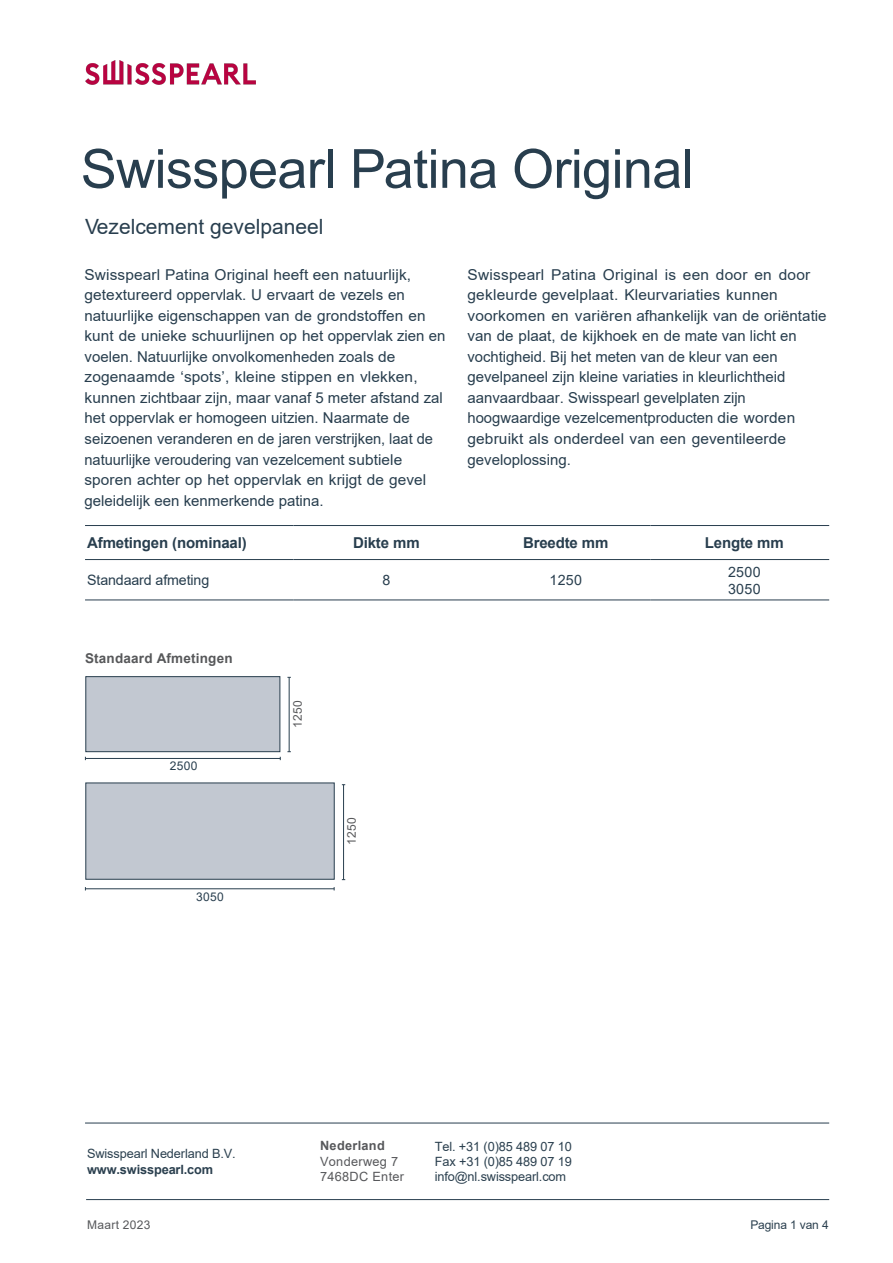
<style>
.page{position:relative;width:893px;height:1263px;background:#fff}
.page>*{position:absolute;margin:0;border:0;box-sizing:border-box;transform-origin:0 0}
.t1{font:54px "Arial";letter-spacing:-.01em;color:#283e4e}
.t2{font:21px "Arial";color:#283e4e}
.Cembrit_Body{font:15px/20.5px "Arial";color:#283e4e}
.Cembrit_Body-2{font:700 15px "Arial";letter-spacing:-.01em;color:#283e4e}
.Cembrit_Body-3{font:14.25px "Arial";letter-spacing:-.01em;color:#283e4e}
.overskrift{font:700 13.5px "Arial";letter-spacing:.015em;color:#57585a}
.t3{font:12.75px/15.3px "Arial";letter-spacing:-.01em;color:#2b404f;text-align:justify}
.t4{font:12.75px/15.3px "Arial";letter-spacing:.025em;color:#57585b}
.t5{font:700 12.75px "Arial";letter-spacing:-.01em;color:#2b404f}
.t6{font:700 12.75px "Arial";letter-spacing:.025em;color:#57585b}
.t7{font:12px "Arial";letter-spacing:-.01em;color:#2b404f}
.t8{font:12px "Arial";letter-spacing:.025em;color:#57585b}
.overskrift-2{font:12px "Arial";letter-spacing:.03em;color:#283e4e}
.overskrift-3{font:12px "Arial";letter-spacing:.025em;color:#57585a}
.s1{font-style:inherit}
</style>
<div class="page">
<hr style="left:86px;top:1199px;width:743px;height:1px;background:#283e4e">
<hr style="left:85px;top:1123px;width:744px;height:1px;background:#283e4e">
<hr style="left:472px;top:600px;width:179px;height:1px;background:#283e4e">
<hr style="left:651px;top:600px;width:178px;height:1px;background:#283e4e">
<hr style="left:472px;top:559px;width:179px;height:1px;background:#283e4e">
<hr style="left:651px;top:559px;width:178px;height:1px;background:#283e4e">
<hr style="left:85px;top:525px;width:208px;height:1px;background:#283e4e">
<hr style="left:293px;top:525px;width:179px;height:1px;background:#283e4e">
<hr style="left:472px;top:525px;width:179px;height:1px;background:#283e4e">
<hr style="left:651px;top:525px;width:178px;height:1px;background:#283e4e">
<hr style="left:85px;top:559px;width:208px;height:1px;background:#283e4e">
<hr style="left:293px;top:559px;width:179px;height:1px;background:#283e4e">
<hr style="left:85px;top:600px;width:208px;height:1px;background:#283e4e">
<hr style="left:293px;top:600px;width:179px;height:1px;background:#283e4e">
<div style="left:85px;top:676px;width:195px;height:76px;background:#c2c8d1;border:1px solid #283e4e"></div>
<hr style="left:289px;top:677px;width:1px;height:75px;background:#283e4e">
<hr style="left:85px;top:758px;width:195px;height:1px;background:#283e4e">
<div style="left:85px;top:782px;width:250px;height:98px;background:#c2c8d1;border:1px solid #283e4e"></div>
<hr style="left:343px;top:785px;width:1px;height:95px;background:#283e4e">
<hr style="left:85px;top:888px;width:249px;height:1px;background:#283e4e">
<img style="left:85px;top:61px;width:171px;height:23px">
<p class="t1" style="left:81px;top:132px;width:614px">Swisspearl Patina Original</p>
<p class="t2" style="left:85px;top:212px;width:240px">Vezelcement gevelpaneel</p>
<p class="Cembrit_Body" style="left:85px;top:264px;width:362px">Swisspearl Patina Original heeft een natuurlijk, getextureerd oppervlak. U ervaart de vezels en natuurlijke eigenschappen van de grondstoffen en kunt de unieke schuurlijnen op het oppervlak zien en voelen. Natuurlijke onvolkomenheden zoals de zogenaamde ‘spots’, kleine stippen en vlekken, kunnen zichtbaar zijn, maar vanaf 5 meter afstand zal het oppervlak er homogeen uitzien. Naarmate de seizoenen veranderen en de jaren verstrijken, laat de natuurlijke veroudering van vezelcement subtiele sporen achter op het oppervlak en krijgt de gevel geleidelijk een kenmerkende patina.</p>
<p class="Cembrit_Body" style="left:467px;top:264px;width:361px">Swisspearl Patina Original is een door en door gekleurde gevelplaat. Kleurvariaties kunnen voorkomen en variëren afhankelijk van de oriëntatie van de plaat, de kijkhoek en de mate van licht en vochtigheid. Bij het meten van de kleur van een gevelpaneel zijn kleine variaties in kleurlichtheid aanvaardbaar. Swisspearl gevelplaten zijn hoogwaardige vezelcementproducten die worden gebruikt als onderdeel van een geventileerde geveloplossing.</p>
<p class="Cembrit_Body-2" style="left:87px;top:533px;width:161px">Afmetingen (nominaal)</p>
<p class="Cembrit_Body-2" style="left:353px;top:533px;width:68px">Dikte mm</p>
<p class="Cembrit_Body-2" style="left:523px;top:533px;width:87px">Breedte mm</p>
<p class="Cembrit_Body-2" style="left:705px;top:533px;width:80px">Lengte mm</p>
<p class="Cembrit_Body-3" style="left:87px;top:570px;width:124px">Standaard afmeting</p>
<p class="Cembrit_Body-3" style="left:382px;top:570px;width:9px">8</p>
<p class="Cembrit_Body-3" style="left:550px;top:570px;width:34px">1250</p>
<p class="Cembrit_Body-3" style="left:728px;top:562px;width:34px">2500</p>
<p class="Cembrit_Body-3" style="left:728px;top:579px;width:34px">3050</p>
<p class="overskrift" style="left:85px;top:649px;width:149px">Standaard Afmetingen</p>
<p class="overskrift-2" style="left:170px;top:757px;width:29px">2500</p>
<p class="overskrift-2" style="left:196px;top:888px;width:29px">3050</p>
<p class="overskrift-3" style="left:289px;top:728px;width:29px;rotate:-90deg">1250</p>
<p class="overskrift-3" style="left:343px;top:845px;width:29px;rotate:-90deg">1250</p>
<p class="t3" style="left:87px;top:1146px;width:150px">Swisspearl Nederland B.V.</p>
<p class="t5" style="left:87px;top:1160px;width:128px">www.swisspearl.com</p>
<p class="t6" style="left:320px;top:1137px;width:66px">Nederland</p>
<p class="t4" style="left:320px;top:1153px;width:86px">Vonderweg 7<br>7468DC Enter</p>
<p class="t3" style="left:435px;top:1138px;width:139px">Tel. +31 (0)85 489 07 10<br>Fax +31 (0)85 489 07 19 info@nl.swisspearl.com</p>
<p class="t8" style="left:87px;top:1216px;width:65px">Maart 2023</p>
<p class="t7" style="left:750px;top:1216px;width:80px">Pagina <span class="s1">1</span> van <span class="s1">4</span></p>
</div>
